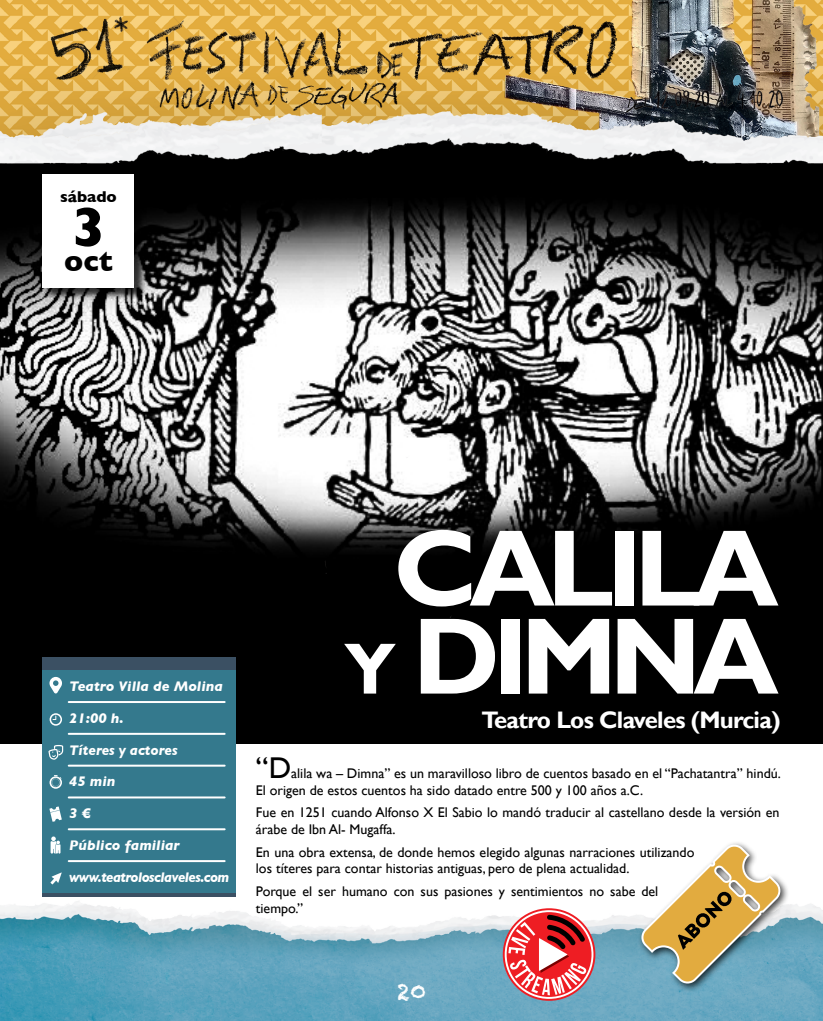
<style>
.page{position:relative;width:823px;height:1021px;background:#fff}
.page>*{position:absolute;margin:0;border:0;box-sizing:border-box;transform-origin:0 0}
.t1{font:700 109.4px "Gill Sans";letter-spacing:-.075em;color:#fff}
.t2{font:700 56.2px "Gill Sans";color:#000}
.t3{font:700 30px "Gill Sans";color:#000}
.t4{font:700 23.9px "Gill Sans";letter-spacing:-.03em;color:#fff}
.t5{font:23px "Chalkduster";color:#fff}
.t6{font:700 16px "Gill Sans";color:#000}
.INFO{font:italic 700 14.2px "Gill Sans";color:#fff}
.INFO-2{font:italic 700 14.2px "Gill Sans";letter-spacing:-.04em;color:#fff;scale:.94 1}
.INFO-3{font:italic 700 14.2px "Gill Sans";color:#fff;scale:.96 1}
.t7{font:14px/16.8px "Gill Sans";color:#000}
.s1{font-size:72.9px}
.s2{font-size:30px}
</style>
<div class="page">
<img style="left:0;top:0;width:822px;height:1020px">
<div style="left:44px;top:176px;width:103px;height:124px;background:#000;opacity:.75"></div>
<div style="left:43px;top:174px;width:91px;height:113px;background:#fff"></div>
<div style="left:637px;top:841px;width:152px;height:151px;background:#000;opacity:.75"></div>
<svg style="left:640px;top:841px;width:142px;height:143px"></svg>
<svg style="left:502px;top:908px;width:93px;height:92px"></svg>
<p class="t6" style="left:60px;top:184px;width:58px">sábado</p>
<p class="t2" style="left:72px;top:182px;width:35px">3</p>
<p class="t3" style="left:64px;top:237px;width:50px">oct</p>
<p class="INFO" style="left:69px;top:678px;width:155px">Teatro Villa de Molina</p>
<p class="INFO" style="left:69px;top:709px;width:56px">21:00 h.</p>
<p class="INFO-3" style="left:69px;top:741px;width:114px">Títeres y actores</p>
<p class="INFO" style="left:69px;top:773px;width:48px">45 min</p>
<p class="INFO" style="left:69px;top:805px;width:23px">3 €</p>
<p class="INFO" style="left:69px;top:837px;width:112px">Público familiar</p>
<p class="INFO-2" style="left:69px;top:869px;width:172px">www.teatrolosclaveles.com</p>
<p class="t1" style="left:393px;top:502px;width:387px">CALILA</p>
<p class="t1" style="left:344px;top:590px;width:436px"><span class="s1">Y</span> DIMNA</p>
<p class="t4" style="left:481px;top:705px;width:300px">Teatro Los Claveles (Murcia)</p>
<p class="t7" style="left:256px;top:764px;width:526px"><span class="s2">“D</span>alila wa – Dimna” es un maravilloso libro de cuentos basado en el “Pachatantra” hindú.<br>El origen de estos cuentos ha sido datado entre 500 y 100 años a.C.</p>
<p class="t7" style="left:256px;top:804px;width:524px">Fue en 1251 cuando Alfonso X El Sabio lo mandó traducir al castellano desde la versión en árabe de Ibn Al- Mugaffa.</p>
<p class="t7" style="left:256px;top:843px;width:440px">En una obra extensa, de donde hemos elegido algunas narraciones utilizando los títeres para contar historias antiguas, pero de plena actualidad.</p>
<p class="t7" style="left:256px;top:882px;width:404px">Porque el ser humano con sus pasiones y sentimientos no sabe del tiempo.”</p>
<h3 class="t5" style="left:397px;top:969px;width:30px">20</h3>
<p class="t5" style="left:397px;top:978px;width:30px">20</p>
</div>
